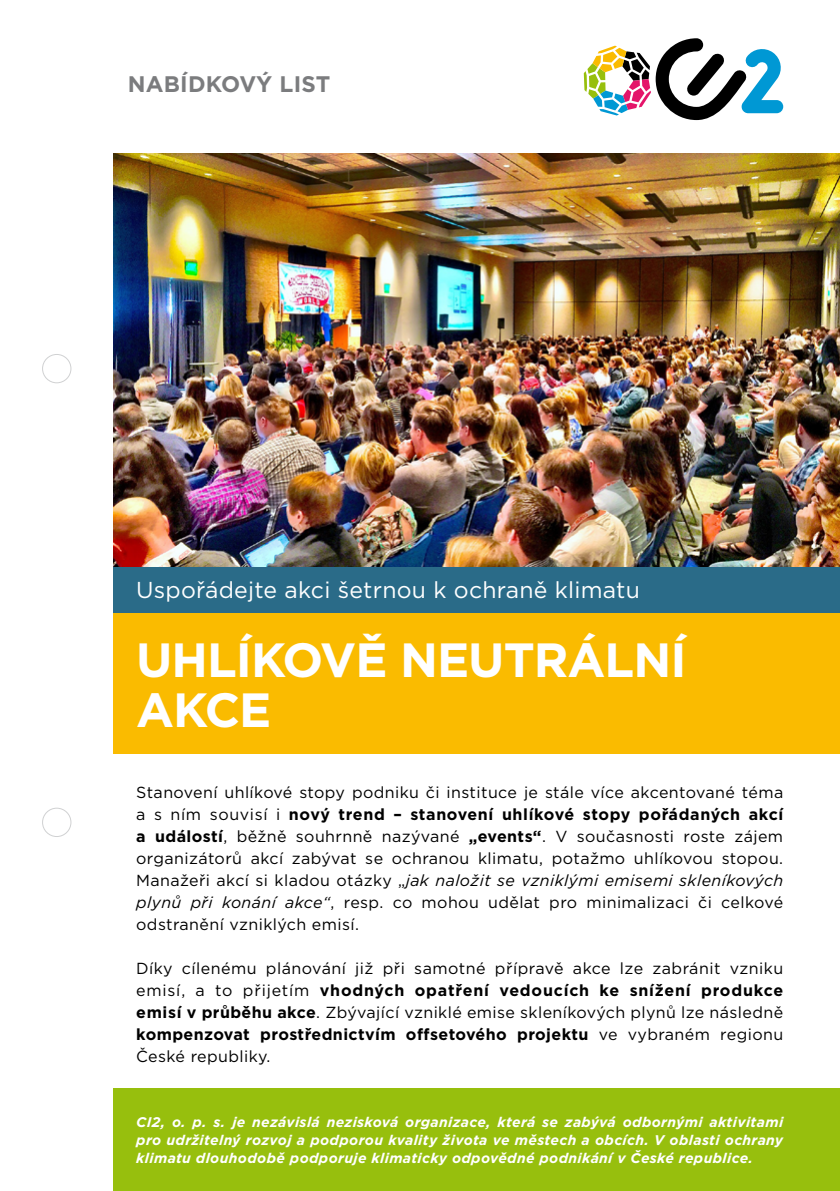
<style>
.page{position:relative;width:840px;height:1191px;background:#fff}
.page>*{position:absolute;margin:0;border:0;box-sizing:border-box;transform-origin:0 0}
.t1{font:700 48px/50px "Gotham";letter-spacing:-.02em;color:#fff}
.t2{font:23px "Gotham";letter-spacing:.01em;color:#fff}
.t3{font:700 22.4px "Gotham";letter-spacing:.01em;color:#7b7c7e}
.t4{font:16px/22px "Gotham";letter-spacing:.025em;color:#000;text-align:justify}
.t5{font:italic 700 14px/18px "Gotham";letter-spacing:.025em;color:#fff;text-align:justify}
.s1{font-weight:700}
.s2{font-style:italic}
</style>
<div class="page">
<div style="left:113px;top:612px;width:726px;height:142px;background:#fabb00"></div>
<img style="left:113px;top:153px;width:726px;height:414px">
<div style="left:42px;top:354px;width:29px;height:29px;border:1px solid #d0d1d2;border-radius:50%"></div>
<div style="left:42px;top:808px;width:29px;height:28px;border:1px solid #d0d1d2;border-radius:50%"></div>
<svg style="left:583px;top:38px;width:199px;height:82px"></svg>
<div style="left:113px;top:1089px;width:726px;height:102px;background:#97bf0d"></div>
<div style="left:113px;top:567px;width:726px;height:45px;background:#2a6b88"></div>
<p class="t3" style="left:128px;top:69px;width:204px">NABÍDKOVÝ LIST</p>
<p class="t2" style="left:136px;top:575px;width:505px">Uspořádejte akci šetrnou k ochraně klimatu</p>
<p class="t1" style="left:136px;top:634px;width:551px">UHLÍKOVĚ NEUTRÁLNÍ<br>AKCE</p>
<p class="t4" style="left:136px;top:781px;width:648px">Stanovení uhlíkové stopy podniku či instituce je stále více akcentované téma a s ním souvisí i <span class="s1">nový trend – stanovení uhlíkové stopy pořádaných akcí a událostí</span>, běžně souhrnně nazývané <span class="s1">„events“</span>. V současnosti roste zájem organizátorů akcí zabývat se ochranou klimatu, potažmo uhlíkovou stopou.<br>Manažeři akcí si kladou otázky „<span class="s2">jak naložit se vzniklými emisemi skleníkových plynů při konání akce“</span>, resp. co mohou udělat pro minimalizaci či celkové odstranění vzniklých emisí.</p>
<p class="t4" style="left:136px;top:957px;width:648px">Díky cílenému plánování již při samotné přípravě akce lze zabránit vzniku emisí, a to přijetím <span class="s1">vhodných opatření vedoucích ke snížení produkce emisí v průběhu akce</span>. Zbývající vzniklé emise skleníkových plynů lze následně <span class="s1">kompenzovat prostřednictvím offsetového projektu</span> ve vybraném regionu České republiky.</p>
<p class="t5" style="left:136px;top:1112px;width:648px">CI2, o. p. s. je nezávislá nezisková organizace, která se zabývá odbornými aktivitami pro udržitelný rozvoj a podporou kvality života ve městech a obcích. V oblasti ochrany klimatu dlouhodobě podporuje klimaticky odpovědné podnikání v České republice.</p>
</div>
